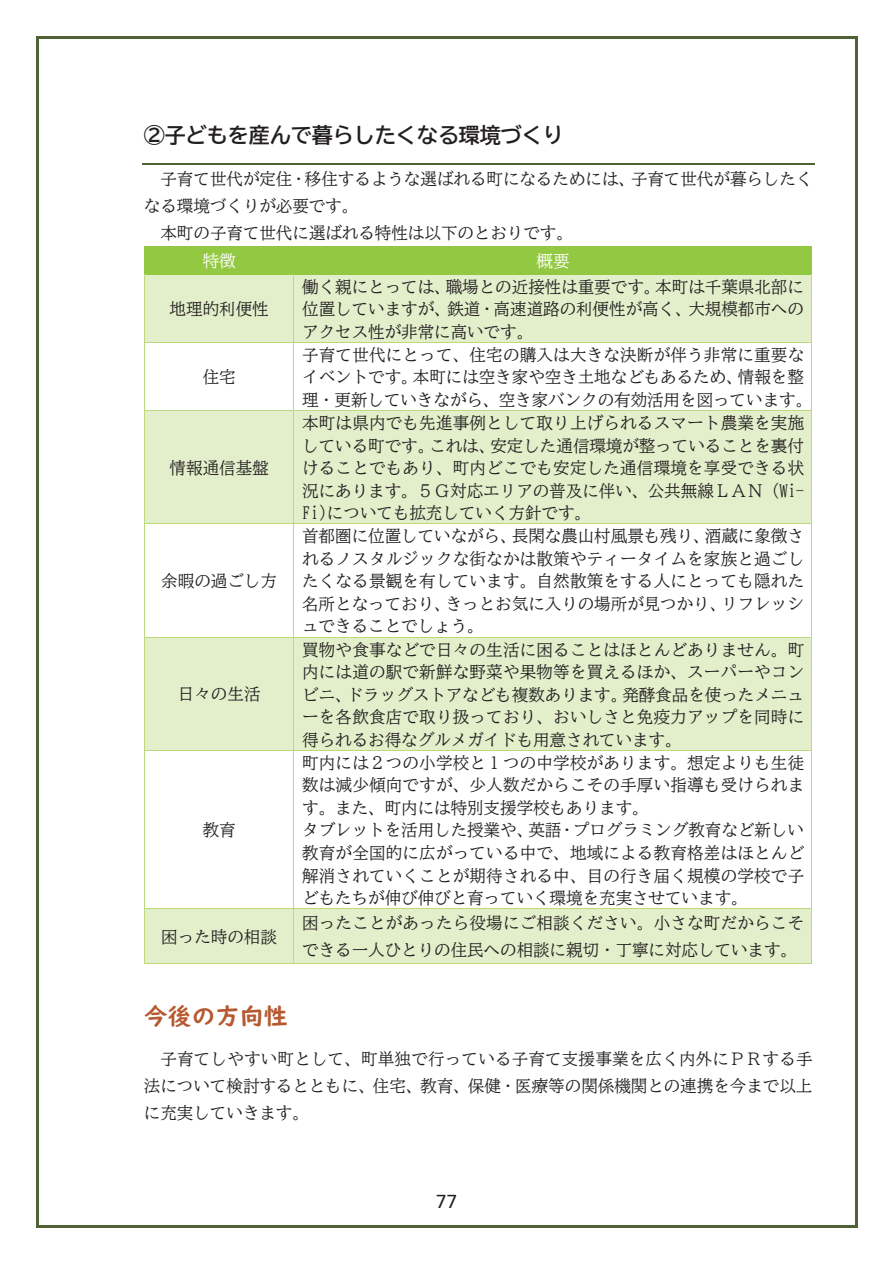
<style>
.page{position:relative;width:893px;height:1263px;background:#fff}
.page>*{position:absolute;margin:0;border:0;box-sizing:border-box;transform-origin:0 0}
.t1{font:24px "UD Digi Kyokasho N B";color:#b65930}
.t2{font:21px "BIZ UD Gothic Bold";color:#231f20}
.t3{font:21px "Calibri";color:#231f20}
.t4{font:16.5px/22.5px "BIZ UD Mincho Medium";color:#231f20;text-align:justify}
.t5{font:16.5px "BIZ UD Mincho Medium";color:#fff}
</style>
<div class="page">
<hr style="left:142px;top:164px;width:672px;height:1px;background:#4f6234">
<div style="left:145px;top:247px;width:149px;height:27px;background:#93c842"></div>
<div style="left:294px;top:247px;width:518px;height:27px;background:#93c842"></div>
<hr style="left:145px;top:246px;width:149px;height:1px;background:#93c842">
<hr style="left:295px;top:246px;width:517px;height:1px;background:#93c842">
<div style="left:145px;top:275px;width:148px;height:67px;background:#e3eeca"></div>
<div style="left:294px;top:275px;width:518px;height:67px;background:#e3eeca"></div>
<svg style="left:144px;top:246px;width:1px;height:29px"></svg>
<hr style="left:145px;top:274px;width:148px;height:1px;background:#93c842">
<hr style="left:295px;top:274px;width:517px;height:1px;background:#93c842">
<hr style="left:144px;top:275px;width:1px;height:67px;background:#bcd97f">
<hr style="left:293px;top:275px;width:1px;height:67px;background:#bcd97f">
<hr style="left:812px;top:275px;width:1px;height:67px;background:#bcd97f">
<hr style="left:145px;top:342px;width:148px;height:1px;background:#bcd97f">
<hr style="left:294px;top:342px;width:518px;height:1px;background:#bcd97f">
<hr style="left:144px;top:343px;width:1px;height:67px;background:#bcd97f">
<hr style="left:293px;top:343px;width:1px;height:67px;background:#bcd97f">
<hr style="left:812px;top:343px;width:1px;height:67px;background:#bcd97f">
<div style="left:145px;top:411px;width:148px;height:112px;background:#e3eeca"></div>
<div style="left:294px;top:411px;width:518px;height:112px;background:#e3eeca"></div>
<hr style="left:145px;top:410px;width:148px;height:1px;background:#bcd97f">
<hr style="left:294px;top:410px;width:518px;height:1px;background:#bcd97f">
<hr style="left:144px;top:411px;width:1px;height:112px;background:#bcd97f">
<hr style="left:293px;top:411px;width:1px;height:112px;background:#bcd97f">
<hr style="left:812px;top:411px;width:1px;height:112px;background:#bcd97f">
<hr style="left:145px;top:523px;width:148px;height:1px;background:#bcd97f">
<hr style="left:294px;top:523px;width:518px;height:1px;background:#bcd97f">
<hr style="left:144px;top:524px;width:1px;height:113px;background:#bcd97f">
<hr style="left:293px;top:524px;width:1px;height:113px;background:#bcd97f">
<hr style="left:812px;top:524px;width:1px;height:113px;background:#bcd97f">
<div style="left:145px;top:638px;width:148px;height:112px;background:#e3eeca"></div>
<div style="left:294px;top:638px;width:518px;height:112px;background:#e3eeca"></div>
<hr style="left:145px;top:637px;width:148px;height:1px;background:#bcd97f">
<hr style="left:294px;top:637px;width:518px;height:1px;background:#bcd97f">
<hr style="left:144px;top:638px;width:1px;height:112px;background:#bcd97f">
<hr style="left:293px;top:638px;width:1px;height:112px;background:#bcd97f">
<hr style="left:812px;top:638px;width:1px;height:112px;background:#bcd97f">
<hr style="left:145px;top:750px;width:148px;height:1px;background:#bcd97f">
<hr style="left:294px;top:750px;width:518px;height:1px;background:#bcd97f">
<hr style="left:144px;top:751px;width:1px;height:157px;background:#bcd97f">
<hr style="left:293px;top:751px;width:1px;height:157px;background:#bcd97f">
<hr style="left:812px;top:751px;width:1px;height:157px;background:#bcd97f">
<div style="left:145px;top:909px;width:148px;height:54px;background:#e3eeca"></div>
<div style="left:294px;top:909px;width:518px;height:54px;background:#e3eeca"></div>
<hr style="left:145px;top:908px;width:148px;height:1px;background:#bcd97f">
<hr style="left:294px;top:908px;width:518px;height:1px;background:#bcd97f">
<hr style="left:144px;top:909px;width:1px;height:54px;background:#bcd97f">
<hr style="left:145px;top:963px;width:148px;height:1px;background:#bcd97f">
<hr style="left:293px;top:909px;width:1px;height:54px;background:#bcd97f">
<hr style="left:294px;top:963px;width:518px;height:1px;background:#bcd97f">
<hr style="left:812px;top:909px;width:1px;height:54px;background:#bcd97f">
<hr style="left:38px;top:36px;width:817px;height:2px;background:#4f6234">
<hr style="left:36px;top:38px;width:2px;height:1187px;background:#4f6234">
<hr style="left:855px;top:38px;width:2px;height:1187px;background:#4f6234">
<hr style="left:38px;top:1225px;width:817px;height:2px;background:#4f6234">
<p class="t2" style="left:144px;top:125px;width:422px">②子どもを産んで暮らしたくなる環境づくり</p>
<p class="t4" style="left:160px;top:167px;width:654px">子育て世代が定住・移住するような選ばれる町になるためには、子育て世代が暮らしたく</p>
<p class="t4" style="left:144px;top:194px;width:216px">なる環境づくりが必要です。</p>
<p class="t4" style="left:160px;top:221px;width:414px">本町の子育て世代に選ばれる特性は以下のとおりです。</p>
<p class="t5" style="left:203px;top:252px;width:35px">特徴</p>
<p class="t5" style="left:536px;top:252px;width:35px">概要</p>
<p class="t4" style="left:170px;top:297px;width:101px">地理的利便性</p>
<p class="t4" style="left:302px;top:275px;width:503px">働く親にとっては、職場との近接性は重要です。本町は千葉県北部に位置していますが、鉄道・高速道路の利便性が高く、大規模都市へのアクセス性が非常に高いです。</p>
<p class="t4" style="left:203px;top:365px;width:35px">住宅</p>
<p class="t4" style="left:170px;top:456px;width:101px">情報通信基盤</p>
<p class="t4" style="left:161px;top:569px;width:117px">余暇の過ごし方</p>
<p class="t4" style="left:178px;top:683px;width:84px">日々の生活</p>
<p class="t4" style="left:203px;top:818px;width:35px">教育</p>
<p class="t4" style="left:161px;top:925px;width:117px">困った時の相談</p>
<p class="t4" style="left:302px;top:343px;width:512px;text-align:left">子育て世代にとって、住宅の購入は大きな決断が伴う非常に重要なイベントです。本町には空き家や空き土地などもあるため、情報を整理・更新していきながら、空き家バンクの有効活用を図っています。</p>
<p class="t4" style="left:302px;top:411px;width:504px">本町は県内でも先進事例として取り上げられるスマート農業を実施している町です。これは、安定した通信環境が整っていることを裏付けることでもあり、町内どこでも安定した通信環境を享受できる状況にあります。５Ｇ対応エリアの普及に伴い、公共無線ＬＡＮ（Wi-Fi)についても拡充していく方針です。</p>
<p class="t4" style="left:302px;top:525px;width:504px">首都圏に位置していながら、長閑な農山村風景も残り、酒蔵に象徴されるノスタルジックな街なかは散策やティータイムを家族と過ごしたくなる景観を有しています。自然散策をする人にとっても隠れた名所となっており、きっとお気に入りの場所が見つかり、リフレッシュできることでしょう。</p>
<p class="t4" style="left:302px;top:638px;width:504px">買物や食事などで日々の生活に困ることはほとんどありません。町内には道の駅で新鮮な野菜や果物等を買えるほか、スーパーやコンビニ、ドラッグストアなども複数あります。発酵食品を使ったメニューを各飲食店で取り扱っており、おいしさと免疫力アップを同時に得られるお得なグルメガイドも用意されています。</p>
<p class="t4" style="left:302px;top:751px;width:504px;text-align:left">町内には２つの小学校と１つの中学校があります。想定よりも生徒数は減少傾向ですが、少人数だからこその手厚い指導も受けられます。また、町内には特別支援学校もあります。<br>タブレットを活用した授業や、英語・プログラミング教育など新しい教育が全国的に広がっている中で、地域による教育格差はほとんど解消されていくことが期待される中、目の行き届く規模の学校で子どもたちが伸び伸びと育っていく環境を充実させています。</p>
<p class="t4" style="left:302px;top:909px;width:504px;line-height:27px">困ったことがあったら役場にご相談ください。小さな町だからこそできる一人ひとりの住民への相談に親切・丁寧に対応しています。</p>
<h1 class="t1" style="left:144px;top:1002px;width:145px">今後の方向性</h1>
<p class="t4" style="left:144px;top:1045px;width:670px;line-height:27px;text-indent:17px">子育てしやすい町として、町単独で行っている子育て支援事業を広く内外にＰＲする手法について検討するとともに、住宅、教育、保健・医療等の関係機関との連携を今まで以上に充実していきます。</p>
<p class="t3" style="left:436px;top:1187px;width:23px">77</p>
</div>
